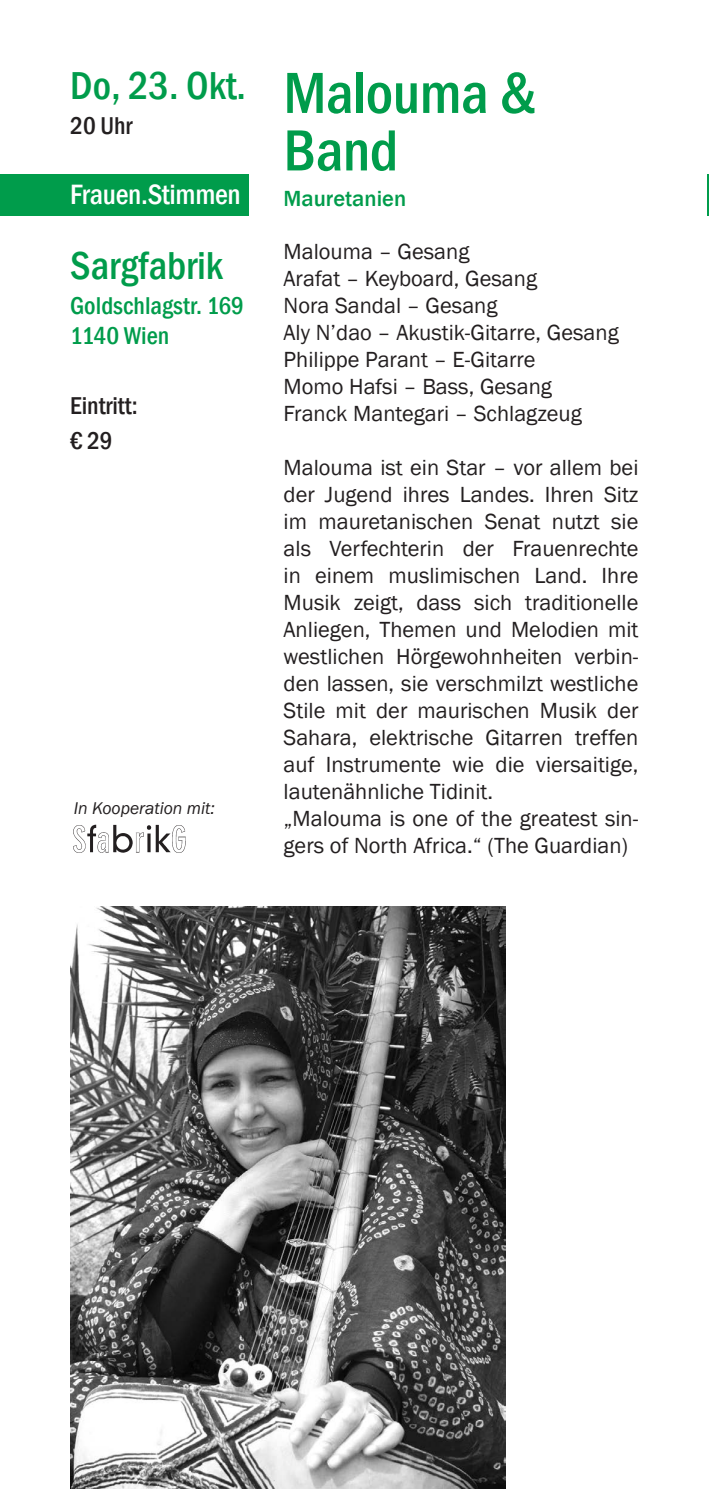
<style>
.page{position:relative;width:709px;height:1489px;background:#fff}
.page>*{position:absolute;margin:0;border:0;box-sizing:border-box;transform-origin:0 0}
.t1{font:500 condensed 60px/57.5px "Franklin Gothic";letter-spacing:-.01em;color:#009c4b}
.t2{font:500 condensed 40px "Franklin Gothic";color:#009c4b}
.t3{font:500 condensed 28.75px "Franklin Gothic";letter-spacing:-.01em;color:#fff}
.t4{font:500 condensed 25px/30px "Franklin Gothic";color:#009c4b}
.t5{font:500 condensed 25px/35px "Franklin Gothic";color:#231f20}
.t6{font:22.5px/27px "Franklin Gothic";color:#231f20}
.t7{font:500 22.5px "Franklin Gothic";color:#009c4b}
.t8{font:italic 17.5px "Franklin Gothic";color:#231f20}
</style>
<div class="page">
<div style="left:0;top:174px;width:248px;height:41px;background:#009c4b"></div>
<img style="left:73px;top:824px;width:113px;height:29px">
<img style="left:70px;top:906px;width:435px;height:582px">
<hr style="left:708px;top:174px;width:1px;height:41px;background:#009c4b">
<h2 class="t2" style="left:70px;top:59px;width:177px">Do, 23. Okt.</h2>
<p class="t5" style="left:70px;top:107px;width:64px">20 Uhr</p>
<p class="t3" style="left:70px;top:175px;width:172px">Frauen.Stimmen</p>
<h2 class="t2" style="left:70px;top:239px;width:154px">Sargfabrik</h2>
<p class="t4" style="left:70px;top:290px;width:175px">Goldschlagstr. 169<br>1140 Wien</p>
<p class="t5" style="left:70px;top:387px;width:69px">Eintritt: € 29</p>
<p class="t8" style="left:74px;top:796px;width:143px">In Kooperation mit:</p>
<h1 class="t1" style="left:283px;top:64px;width:254px">Malouma &amp;<br>Band</h1>
<p class="t7" style="left:283px;top:185px;width:124px">Mauretanien</p>
<p class="t6" style="left:283px;top:238px;width:337px">Malouma – Gesang<br>Arafat – Keyboard, Gesang<br>Nora Sandal – Gesang<br>Aly N’dao – Akustik-Gitarre, Gesang<br>Philippe Parant – E-Gitarre<br>Momo Hafsi – Bass, Gesang<br>Franck Mantegari – Schlagzeug</p>
<p class="t6" style="left:283px;top:454px;width:356px">Malouma ist ein Star – vor allem bei der Jugend ihres Landes. Ihren Sitz im mauretanischen Senat nutzt sie als Verfechterin der Frauenrechte in einem muslimischen Land. Ihre Musik zeigt, dass sich traditionelle Anliegen, Themen und Melodien mit westlichen Hörgewohnheiten verbin&shy;den lassen, sie verschmilzt westliche Stile mit der maurischen Musik der Sahara, elektrische Gitarren treffen auf Instrumente wie die viersaitige, lautenähnliche Tidinit.<br>„Malouma is one of the greatest sin&shy;gers of North Africa.“ (The Guardian)</p>
</div>
